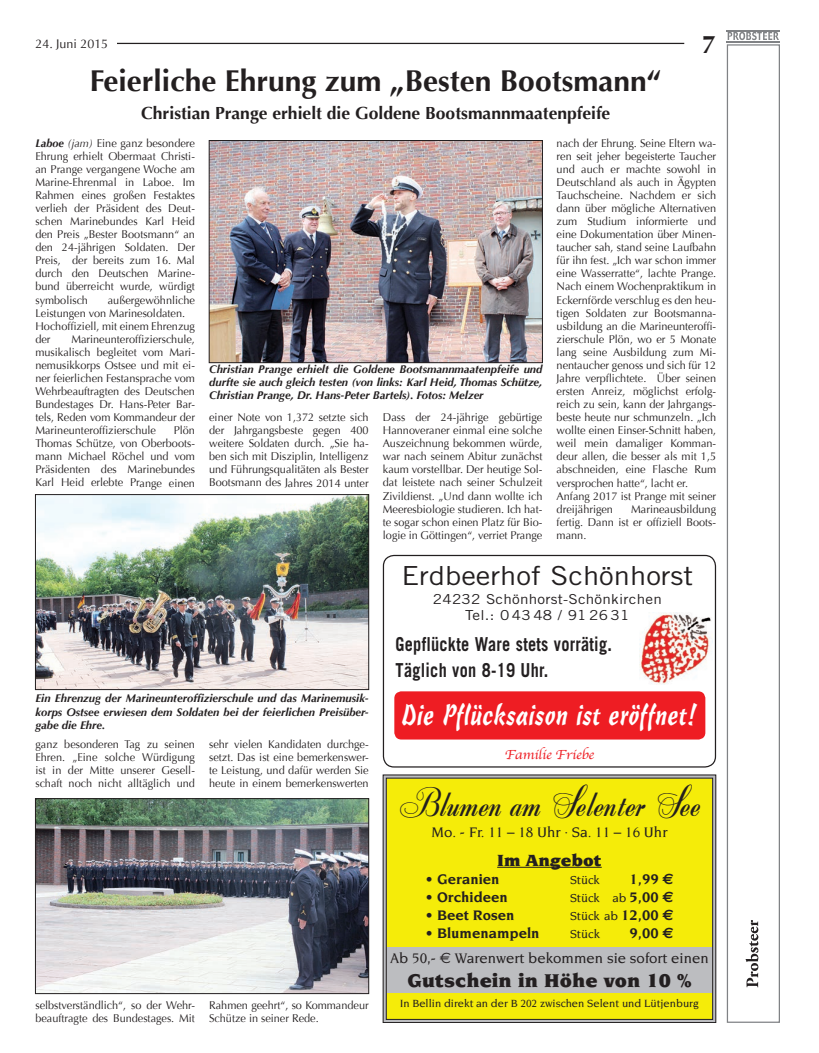
<style>
.page{position:relative;width:819px;height:1053px;background:#fff}
.page>*{position:absolute;margin:0;border:0;box-sizing:border-box;transform-origin:0 0}
.t1{font:43.75px "Anette";color:#231f20}
.t2{font:700 30px "Optima";color:#231f20}
.t3{font:28.75px "Freehand";letter-spacing:.015em;color:#fff;scale:.83 1}
.t4{font:26.25px "Trade Gothic";color:#231f20;scale:1.11 1}
.t5{font:700 25px "Optima";color:#231f20}
.t6{font:900 20px "Novarese";color:#231f20}
.t7{font:700 19.25px/26.2px "Trade Gothic";letter-spacing:.015em;color:#231f20;scale:.84 1}
.t8{font:700 17.5px "Optima";color:#231f20}
.t9{font:900 17.5px "Novarese";color:#231f20}
.t10{font:500 15px/25.1px "Novarese";color:#231f20}
.t11{font:700 15px "Novarese";color:#231f20}
.t12{font:13.75px/16.2px "Trade Gothic";letter-spacing:.015em;color:#231f20;text-align:center;scale:1.11 1}
.t13{font:13.75px "Apple Chancery";letter-spacing:-.025em;color:#ee1d23;scale:1.11 1}
.t14{font:500 12.5px "Novarese";color:#231f20}
.t15{font:12.5px "Optima";color:#231f20}
.t16{font:11.25px/13px "Optima";color:#231f20;text-align:justify}
.t17{font:italic 700 11.25px/13px "Optima";color:#231f20;text-align:justify}
.t18{font:500 11.25px "Novarese";color:#231f20}
.s1{font-weight:700;font-style:italic}
.s2{font-style:italic}
.s3{font-family:"Euro Sans"}
.s4{font-weight:700;font-size:15px}
.s5{font-family:"Euro Sans";font-weight:700;font-size:15px}
.s6{font-weight:700}
.s7{font-family:"Euro Sans";font-weight:700}
.s8{font-family:"Euro Sans";font-weight:400}
</style>
<div class="page">
<hr style="left:117px;top:43px;width:567px;height:1px;background:#231f20">
<div style="left:383px;top:555px;width:333px;height:212px;border:1px solid #231f20;border-radius:11px"></div>
<img style="left:639px;top:612px;width:72px;height:72px">
<div style="left:394px;top:691px;width:311px;height:48px;background:#ee1d23;border-radius:7px"></div>
<svg style="left:383px;top:774px;width:333px;height:248px;background:#e5df30"></svg>
<div style="left:386px;top:777px;width:327px;height:242px;border:1px solid #231f20"></div>
<hr style="left:497px;top:866px;width:104px;height:1px;background:#231f20">
<div style="left:726px;top:44px;width:54px;height:978px;border:1px solid #808285"></div>
<svg style="left:745px;top:920px;width:13px;height:67px"></svg>
<svg style="left:727px;top:32px;width:52px;height:8px"></svg>
<hr style="left:726px;top:30px;width:54px;height:1px;background:#808285">
<hr style="left:726px;top:41px;width:54px;height:1px;background:#808285">
<img style="left:37px;top:800px;width:330px;height:191px">
<div style="left:35px;top:798px;width:334px;height:195px;border:1px solid #231f20"></div>
<img style="left:37px;top:496px;width:330px;height:191px">
<div style="left:35px;top:494px;width:334px;height:195px;border:1px solid #231f20"></div>
<img style="left:211px;top:142px;width:329px;height:219px">
<div style="left:209px;top:140px;width:333px;height:223px;border:1px solid #231f20"></div>
<p class="t15" style="left:35px;top:36px;width:74px">24. Juni 2015</p>
<p class="t5" style="left:702px;top:30px;width:15px">7</p>
<p class="t2" style="left:90px;top:64px;width:573px">Feierliche Ehrung zum „Besten Bootsmann“</p>
<p class="t8" style="left:141px;top:102px;width:470px">Christian Prange erhielt die Goldene Bootsmannmaatenpfeife</p>
<p class="t16" style="left:35px;top:136px;width:161px"><span class="s1">Laboe</span> <span class="s2">(jam)</span> Eine ganz besondere Ehrung erhielt Obermaat Christi&shy;an Prange vergangene Woche am Marine-Ehrenmal in Laboe. Im Rahmen eines großen Festaktes verlieh der Präsident des Deut&shy;schen Marinebundes Karl Heid den Preis „Bester Bootsmann“ an den 24-jährigen Soldaten. Der Preis, der bereits zum 16. Mal durch den Deutschen Marine&shy;bund überreicht wurde, würdigt symbolisch</p>
<p class="t16" style="left:35px;top:293px;width:161px;text-align:left;text-indent:72px">außergewöhnliche<br>Leistungen von Marinesoldaten.<br>Hochoffiziell, mit einem Ehrenzug der</p>
<p class="t16" style="left:35px;top:332px;width:161px;text-indent:36px">Marineunteroffizierschule, musikalisch begleitet vom Mari&shy;nemusikkorps Ostsee und mit ei&shy;ner feierlichen Festansprache vom Wehrbeauftragten des Deutschen Bundestages Dr. Hans-Peter Bar&shy;tels, Reden vom Kommandeur der Marineunteroffizierschule</p>
<p class="t16" style="left:35px;top:424px;width:161px;text-indent:138px">Plön Thomas Schütze, von Oberboots&shy;mann Michael Röchel und vom Präsidenten des Marinebundes Karl Heid erlebte Prange einen</p>
<p class="t17" style="left:209px;top:362px;width:335px">Christian Prange erhielt die Goldene Bootsmannmaatenpfeife und durfte sie auch gleich testen (von links: Karl Heid, Thomas Schütze, Christian Prange, Dr. Hans-Peter Bartels). Fotos: Melzer</p>
<p class="t16" style="left:209px;top:411px;width:161px">einer Note von 1,372 setzte sich der Jahrgangsbeste gegen 400 weitere Soldaten durch. „Sie ha&shy;ben sich mit Disziplin, Intelligenz und Führungsqualitäten als Bester Bootsmann des Jahres 2014 unter</p>
<p class="t16" style="left:383px;top:411px;width:161px">Dass der 24-jährige gebürtige Hannoveraner einmal eine solche Auszeichnung bekommen würde, war nach seinem Abitur zunächst kaum vorstellbar. Der heutige Sol&shy;dat leistete nach seiner Schulzeit Zivildienst. „Und dann wollte ich Meeresbiologie studieren. Ich hat&shy;te sogar schon einen Platz für Bio&shy;logie in Göttingen“, verriet Prange</p>
<p class="t16" style="left:556px;top:136px;width:161px;text-align:left">nach der Ehrung. Seine Eltern wa&shy;ren seit jeher begeisterte Taucher und auch er machte sowohl in<br>Deutschland als auch in Ägypten<br>Tauchscheine. Nachdem er sich dann über mögliche Alternativen zum Studium informierte und eine Dokumentation über Minen&shy;taucher sah, stand seine Laufbahn für ihn fest. „Ich war schon immer eine Wasserratte“, lachte Prange.<br>Nach einem Wochenpraktikum in<br>Eckernförde verschlug es den heu&shy;tigen Soldaten zur Bootsmanna&shy;usbildung an die Marineunteroffi&shy;zierschule Plön, wo er 5 Monate lang seine Ausbildung zum Mi&shy;nentaucher genoss und sich für 12<br>Jahre verpflichtete. Über seinen ersten Anreiz, möglichst erfolg&shy;reich zu sein, kann der Jahrgangs&shy;beste heute nur schmunzeln. „Ich wollte einen Einser-Schnitt haben, weil mein damaliger Komman&shy;deur allen, die besser als mit 1,5 abschneiden, eine Flasche Rum versprochen hatte“, lacht er.<br>Anfang 2017 ist Prange mit seiner dreijährigen</p>
<p class="t16" style="left:556px;top:502px;width:161px;text-indent:75px">Marineausbildung fertig. Dann ist er offiziell Boots&shy;mann.</p>
<p class="t17" style="left:35px;top:692px;width:335px">Ein Ehrenzug der Marineunteroffizierschule und das Marinemusik&shy;korps Ostsee erwiesen dem Soldaten bei der feierlichen Preisüber&shy;gabe die Ehre.</p>
<p class="t16" style="left:35px;top:737px;width:161px">ganz besonderen Tag zu seinen Ehren. „Eine solche Würdigung ist in der Mitte unserer Gesell&shy;schaft noch nicht alltäglich und</p>
<p class="t16" style="left:209px;top:737px;width:161px">sehr vielen Kandidaten durchge&shy;setzt. Das ist eine bemerkenswer&shy;te Leistung, und dafür werden Sie heute in einem bemerkenswerten</p>
<p class="t16" style="left:35px;top:999px;width:161px">selbstverständlich“, so der Wehr&shy;beauftragte des Bundestages. Mit</p>
<p class="t16" style="left:209px;top:999px;width:161px">Rahmen geehrt“, so Kommandeur<br>Schütze in seiner Rede.</p>
<p class="t4" style="left:401px;top:560px;width:264px">Erdbeerhof Schönhorst</p>
<p class="t12" style="left:433px;top:591px;width:208px">24232 Schönhorst-Schönkirchen<br>Tel.: 0 43 48 / 91 26 31</p>
<p class="t7" style="left:395px;top:630px;width:259px">Gepflückte Ware stets vorrätig.<br>Täglich von 8-19 Uhr.</p>
<p class="t3" style="left:402px;top:697px;width:356px">Die Pflücksaison ist eröffnet!</p>
<p class="t13" style="left:505px;top:743px;width:82px">Familie Friebe</p>
<p class="t1" style="left:398px;top:778px;width:304px">Blumen am Selenter See</p>
<p class="t10" style="left:431px;top:819px;width:237px">Mo. - Fr. 11 – 18 Uhr · Sa. 11 – 16 Uhr</p>
<p class="t9" style="left:497px;top:849px;width:106px">Im Angebot</p>
<p class="t11" style="left:425px;top:870px;width:76px">• Geranien</p>
<p class="t14" style="left:570px;top:872px;width:31px">Stück</p>
<p class="t11" style="left:629px;top:870px;width:46px">1,99 <span class="s3">€</span></p>
<p class="t11" style="left:425px;top:888px;width:84px">• Orchideen</p>
<p class="t14" style="left:570px;top:890px;width:105px">Stück ab <span class="s4">5,00</span> <span class="s5">€</span></p>
<p class="t11" style="left:425px;top:906px;width:91px">• Beet Rosen</p>
<p class="t14" style="left:570px;top:908px;width:105px">Stück ab <span class="s4">12,00</span> <span class="s5">€</span></p>
<p class="t11" style="left:425px;top:924px;width:116px">• Blumenampeln</p>
<p class="t14" style="left:570px;top:926px;width:31px">Stück</p>
<p class="t10" style="left:390px;top:919px;width:320px;text-indent:239px"><span class="s6">9,00</span> <span class="s7">€<br></span>Ab 50,- <span class="s8">€</span> Warenwert bekommen sie sofort einen</p>
<p class="t6" style="left:407px;top:968px;width:285px">Gutschein in Höhe von 10 %</p>
<p class="t18" style="left:400px;top:997px;width:300px">In Bellin direkt an der B 202 zwischen Selent und Lütjenburg</p>
</div>
